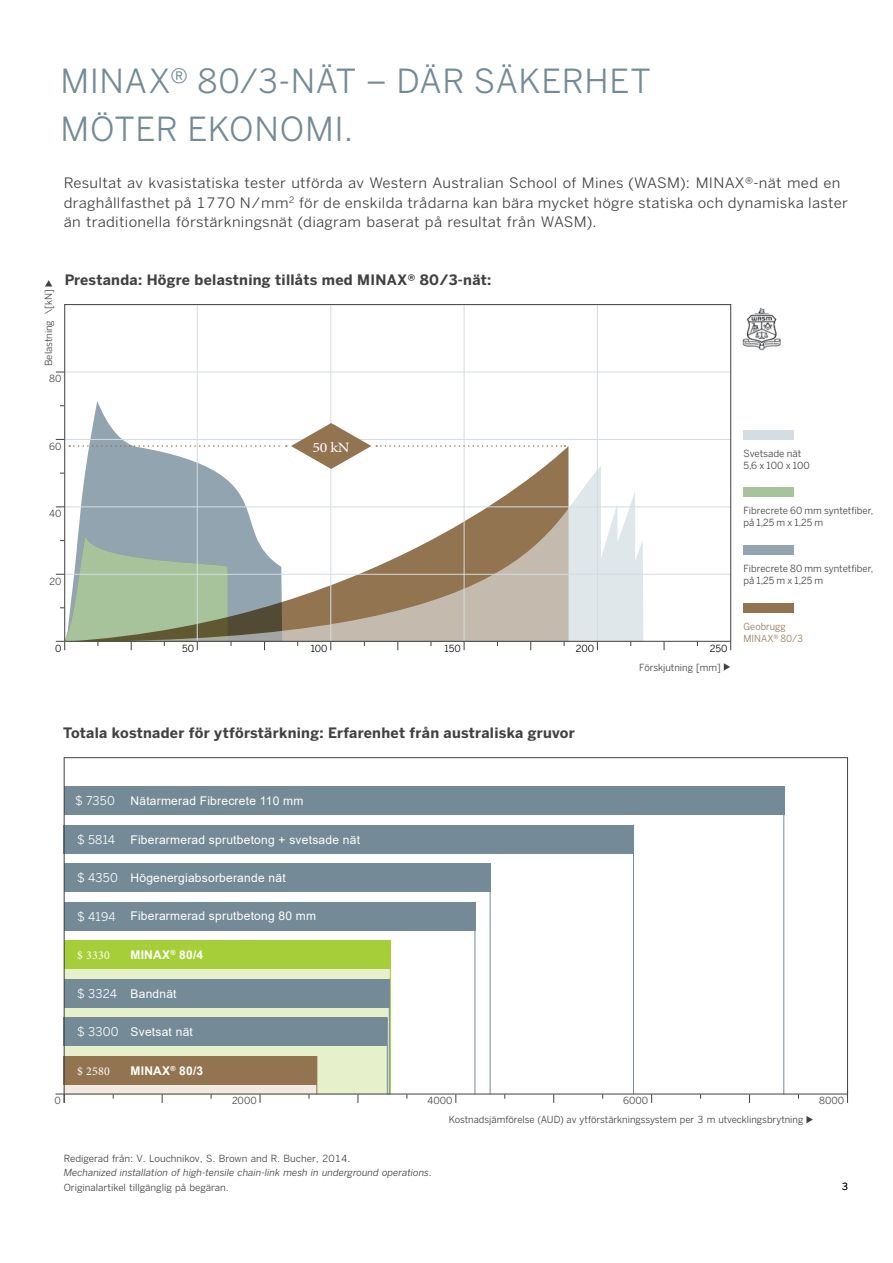
<style>
.page{position:relative;width:893px;height:1263px;background:#fff}
.page>*{position:absolute;margin:0;border:0;box-sizing:border-box;transform-origin:0 0}
.t1{font:33px/48.2px "Benton Sans";letter-spacing:.02em;color:#748a96}
.t2{font:14.25px/19.2px "Benton Sans";letter-spacing:.02em;color:#414042;scale:1.04 1}
.t3{font:700 14.25px "Benton Sans";letter-spacing:.02em;color:#414042}
.t4{font:14.25px "Minion Pro";color:#fff;scale:1.11 1}
.t5{font:12px "Arial";letter-spacing:.02em;color:#fff}
.t6{font:12px "Benton Sans";color:#fff}
.t7{font:700 12px "Arial";letter-spacing:.02em;color:#fff}
.t8{font:12px "Minion Pro";letter-spacing:.02em;color:#fff}
.t9{font:9.75px/12px "Benton Sans";color:#414042}
.t10{font:italic 9.75px "Benton Sans";color:#414042}
.t11{font:9.75px/12px "Benton Sans";color:#937450;scale:.95 1}
.t12{font:9.75px "Benton Sans";color:#000}
</style>
<div class="page">
<svg style="left:724px;top:663px;width:6px;height:8px"></svg>
<svg style="left:45px;top:280px;width:7px;height:6px"></svg>
<svg style="left:806px;top:1116px;width:7px;height:7px"></svg>
<svg style="left:65px;top:466px;width:578px;height:175px"></svg>
<svg style="left:56px;top:536px;width:176px;height:114px;background:#aabda6"></svg>
<div style="left:64px;top:940px;width:326px;height:154px;background:#e6f0cb"></div>
<div style="left:64px;top:1056px;width:253px;height:38px;background:#f1eae2"></div>
<hr style="left:390px;top:940px;width:1px;height:154px;background:#a6ce39">
<hr style="left:389px;top:979px;width:1px;height:115px;background:#748a96">
<hr style="left:387px;top:1017px;width:1px;height:77px;background:#748a96">
<hr style="left:316px;top:1056px;width:1px;height:38px;background:#937450">
<hr style="left:475px;top:902px;width:1px;height:192px;background:#748a96">
<hr style="left:490px;top:863px;width:1px;height:231px;background:#748a96">
<hr style="left:633px;top:825px;width:1px;height:269px;background:#748a96">
<div style="left:64px;top:786px;width:720px;height:29px;background:#748a96"></div>
<div style="left:64px;top:825px;width:570px;height:28px;background:#748a96"></div>
<div style="left:64px;top:863px;width:427px;height:29px;background:#748a96"></div>
<div style="left:64px;top:902px;width:411px;height:29px;background:#748a96"></div>
<div style="left:64px;top:940px;width:327px;height:29px;background:#a6ce39"></div>
<div style="left:64px;top:979px;width:325px;height:29px;background:#748a96"></div>
<div style="left:64px;top:1017px;width:323px;height:29px;background:#748a96"></div>
<div style="left:64px;top:1056px;width:253px;height:29px;background:#937450"></div>
<hr style="left:65px;top:574px;width:666px;height:1px;background:#d3dde2">
<hr style="left:65px;top:506px;width:666px;height:1px;background:#d3dde2">
<hr style="left:64px;top:439px;width:667px;height:1px;background:#d3dde2">
<hr style="left:64px;top:372px;width:667px;height:1px;background:#d3dde2">
<hr style="left:197px;top:304px;width:1px;height:337px;background:#d3dde2">
<hr style="left:330px;top:304px;width:1px;height:337px;background:#d3dde2">
<hr style="left:464px;top:304px;width:1px;height:337px;background:#d3dde2">
<hr style="left:597px;top:304px;width:1px;height:337px;background:#d3dde2">
<img style="left:742px;top:307px;width:39px;height:43px">
<hr style="left:64px;top:757px;width:784px;height:1px;background:#414042">
<hr style="left:847px;top:758px;width:1px;height:345px;background:#414042">
<hr style="left:64px;top:758px;width:1px;height:345px;background:#414042">
<div style="left:744px;top:488px;width:50px;height:9px;background:#a7c39b"></div>
<div style="left:744px;top:430px;width:50px;height:9px;background:#d3dde2"></div>
<div style="left:744px;top:545px;width:50px;height:10px;background:#91a4af"></div>
<div style="left:744px;top:603px;width:50px;height:10px;background:#937450"></div>
<hr style="left:64px;top:304px;width:667px;height:1px;background:#414042">
<svg style="left:56px;top:405px;width:509px;height:77px"></svg>
<hr style="left:64px;top:641px;width:667px;height:1px;background:#414042">
<hr style="left:64px;top:304px;width:1px;height:337px;background:#414042">
<hr style="left:730px;top:304px;width:1px;height:337px;background:#414042">
<hr style="left:783px;top:786px;width:1px;height:308px;background:#748a96">
<hr style="left:56px;top:1094px;width:792px;height:1px;background:#414042">
<h1 class="t1" style="left:61px;top:56px;width:592px">MINAX® 80/3-NÄT – DÄR SÄKERHET<br>MÖTER EKONOMI.</h1>
<p class="t2" style="left:64px;top:173px;width:755px">Resultat av kvasistatiska tester utförda av Western Australian School of Mines (WASM): MINAX®-nät med en draghållfasthet på 1770 N/mm<sup>2</sup> för de enskilda trådarna kan bära mycket högre statiska och dynamiska laster än traditionella förstärkningsnät (diagram baserat på resultat från WASM).</p>
<p class="t9" style="left:43px;top:366px;width:78px;rotate:-90deg">Belastning \[kN]</p>
<h2 class="t3" style="left:65px;top:272px;width:428px">Prestanda: Högre belastning tillåts med MINAX® 80/3-nät:</h2>
<p class="t9" style="left:49px;top:373px;width:14px">80</p>
<p class="t9" style="left:49px;top:440px;width:14px">60</p>
<p class="t9" style="left:49px;top:508px;width:14px">40</p>
<p class="t9" style="left:50px;top:575px;width:13px">20</p>
<h2 class="t4" style="left:313px;top:437px;width:35px">50 kN</h2>
<p class="t12" style="left:55px;top:642px;width:8px">0</p>
<p class="t12" style="left:311px;top:642px;width:18px">100</p>
<p class="t12" style="left:445px;top:642px;width:18px">150</p>
<p class="t12" style="left:576px;top:642px;width:20px">200</p>
<p class="t12" style="left:710px;top:642px;width:19px">250</p>
<p class="t12" style="left:182px;top:642px;width:14px">50</p>
<p class="t9" style="left:639px;top:661px;width:83px">Förskjutning [mm]</p>
<p class="t9" style="left:744px;top:447px;width:68px">Svetsade nät<br>5,6 x 100 x 100</p>
<p class="t9" style="left:744px;top:504px;width:131px">Fibrecrete 60 mm syntetfiber, på 1,25 m x 1,25 m</p>
<p class="t9" style="left:744px;top:562px;width:131px">Fibrecrete 80 mm syntetfiber, på 1,25 m x 1,25 m</p>
<p class="t11" style="left:744px;top:621px;width:64px">Geobrugg<br>MINAX® 80/3</p>
<h2 class="t3" style="left:63px;top:724px;width:513px">Totala kostnader för ytförstärkning: Erfarenhet från australiska gruvor</h2>
<p class="t6" style="left:75px;top:794px;width:41px">$ 7350</p>
<p class="t6" style="left:77px;top:832px;width:39px">$ 5814</p>
<p class="t6" style="left:77px;top:871px;width:42px">$ 4350</p>
<p class="t6" style="left:77px;top:909px;width:40px">$ 4194</p>
<p class="t8" style="left:77px;top:947px;width:34px">$ 3330</p>
<p class="t6" style="left:77px;top:986px;width:41px">$ 3324</p>
<p class="t6" style="left:77px;top:1025px;width:43px">$ 3300</p>
<p class="t8" style="left:77px;top:1063px;width:34px">$ 2580</p>
<p class="t5" style="left:131px;top:792px;width:174px">Nätarmerad Fibrecrete 110 mm</p>
<p class="t5" style="left:131px;top:831px;width:231px">Fiberarmerad sprutbetong + svetsade nät</p>
<p class="t5" style="left:131px;top:870px;width:157px">Högenergiabsorberande nät</p>
<p class="t5" style="left:131px;top:908px;width:187px">Fiberarmerad sprutbetong 80 mm</p>
<p class="t7" style="left:131px;top:946px;width:74px">MINAX<sup>®</sup> 80/4</p>
<p class="t5" style="left:131px;top:985px;width:48px">Bandnät</p>
<p class="t5" style="left:131px;top:1024px;width:64px">Svetsat nät</p>
<p class="t7" style="left:131px;top:1062px;width:74px">MINAX<sup>®</sup> 80/3</p>
<p class="t9" style="left:55px;top:1095px;width:8px">0</p>
<p class="t9" style="left:232px;top:1095px;width:26px">2000</p>
<p class="t9" style="left:427px;top:1095px;width:27px">4000</p>
<p class="t9" style="left:623px;top:1095px;width:27px">6000</p>
<p class="t9" style="left:819px;top:1095px;width:27px">8000</p>
<p class="t9" style="left:64px;top:1152px;width:288px">Redigerad från: V. Louchnikov, S. Brown and R. Bucher, 2014.</p>
<p class="t10" style="left:64px;top:1167px;width:370px">Mechanized installation of high-tensile chain-link mesh in underground operations.</p>
<p class="t9" style="left:64px;top:1181px;width:167px">Originalartikel tillgänglig på begäran.</p>
<p class="t9" style="left:449px;top:1114px;width:356px">Kostnadsjämförelse (AUD) av ytförstärkningssystem per 3 m utvecklingsbrytning</p>
<p class="t12" style="left:842px;top:1181px;width:7px">3</p>
</div>
